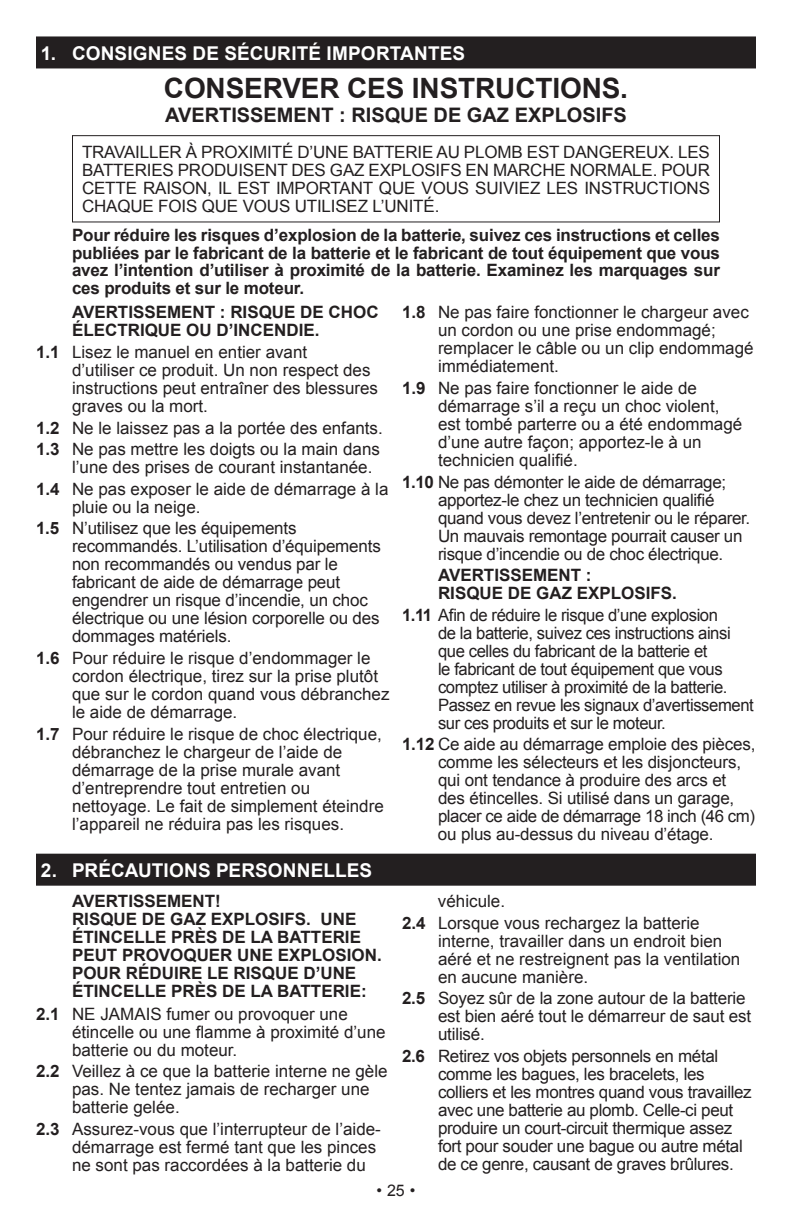
<style>
.page{position:relative;width:792px;height:1224px;background:#fff}
.page>*{position:absolute;margin:0;border:0;box-sizing:border-box;transform-origin:0 0}
.Under_heading-bold_c{font:700 28px "Arial";letter-spacing:-.005em;color:#231f20}
.Under_heading-bold_c-2{font:700 20px "Arial";color:#231f20}
.t1{font:700 19px "Arial";letter-spacing:.005em;color:#fff}
.t2{font:17px/18px "Arial";color:#231f20}
.t3{font:17px/18px "Arial";letter-spacing:-.02em;color:#231f20}
.t4{font:17px/18px "Arial";letter-spacing:-.025em;color:#231f20}
.Under_headings_and_b{font:700 17px/17.4px "Arial";letter-spacing:-.01em;color:#231f20;text-align:justify}
.BOLD_CAPS_no_bullet{font:700 17px/18px "Arial";color:#231f20}
.t5{font:16px "Arial";color:#231f20}
.s1{font-weight:700}
</style>
<div class="page">
<div style="left:36px;top:36px;width:720px;height:32px;background:#231f20"></div>
<div style="left:72px;top:135px;width:648px;height:87px;border:1px solid #231f20"></div>
<div style="left:36px;top:854px;width:720px;height:32px;background:#231f20"></div>
<p class="t1" style="left:41px;top:41px;width:426px">1. CONSIGNES DE SÉCURITÉ IMPORTANTES</p>
<p class="Under_heading-bold_c" style="left:164px;top:70px;width:466px">CONSERVER CES INSTRUCTIONS.</p>
<p class="Under_heading-bold_c-2" style="left:165px;top:102px;width:463px">AVERTISSEMENT : RISQUE DE GAZ EXPLOSIFS</p>
<p class="t2" style="left:82px;top:143px;width:630px;text-align:justify">TRAVAILLER À PROXIMITÉ D’UNE BATTERIE AU PLOMB EST DANGEREUX. LES BATTERIES PRODUISENT DES GAZ EXPLOSIFS EN MARCHE NORMALE. POUR CETTE RAISON, IL EST IMPORTANT QUE VOUS SUIVIEZ LES INSTRUCTIONS CHAQUE FOIS QUE VOUS UTILISEZ L’UNITÉ.</p>
<p class="Under_headings_and_b" style="left:72px;top:227px;width:650px">Pour réduire les risques d’explosion de la batterie, suivez ces instructions et celles publiées par le fabricant de la batterie et le fabricant de tout équipement que vous avez l’intention d’utiliser à proximité de la batterie. Examinez les marquages sur ces produits et sur le moteur.</p>
<p class="BOLD_CAPS_no_bullet" style="left:72px;top:304px;width:308px">AVERTISSEMENT : RISQUE DE CHOC<br>ÉLECTRIQUE OU D’INCENDIE.</p>
<p class="t2" style="left:72px;top:343px;width:308px;text-indent:-36px"><span class="s1">1.1</span> Lisez le manuel en entier avant<br>d’utiliser ce produit. Un non respect des instructions peut entraîner des blessures graves ou la mort.</p>
<p class="t2" style="left:36px;top:419px;width:348px"><span class="s1">1.2</span> Ne le laissez pas a la portée des enfants.</p>
<p class="t2" style="left:72px;top:440px;width:310px;text-indent:-36px"><span class="s1">1.3</span> Ne pas mettre les doigts ou la main dans l’une des prises de courant instantanée.</p>
<p class="t2" style="left:72px;top:480px;width:318px;text-indent:-36px"><span class="s1">1.4</span> Ne pas exposer le aide de démarrage à la pluie ou la neige.</p>
<p class="t2" style="left:72px;top:520px;width:310px;text-indent:-36px"><span class="s1">1.5</span> N’utilisez que les équipements recommandés. L’utilisation d’équipements non recommandés ou vendus par le fabricant de aide de démarrage peut engendrer un risque d’incendie, un choc électrique ou une lésion corporelle ou des dommages matériels.</p>
<p class="t2" style="left:72px;top:649px;width:319px;text-indent:-36px"><span class="s1">1.6</span> Pour réduire le risque d’endommager le cordon électrique, tirez sur la prise plutôt que sur le cordon quand vous débranchez le aide de démarrage.</p>
<p class="t2" style="left:72px;top:725px;width:313px;text-indent:-36px"><span class="s1">1.7</span> Pour réduire le risque de choc électrique, débranchez le chargeur de l’aide de démarrage de la prise murale avant d’entreprendre tout entretien ou nettoyage. Le fait de simplement éteindre l’appareil ne réduira pas les risques.</p>
<p class="t2" style="left:438px;top:304px;width:317px;text-indent:-36px"><span class="s1">1.8</span> Ne pas faire fonctionner le chargeur avec un cordon ou une prise endommagé; remplacer le câble ou un clip endommagé immédiatement.</p>
<p class="t2" style="left:438px;top:379px;width:306px;text-indent:-36px"><span class="s1">1.9</span> Ne pas faire fonctionner le aide de démarrage s’il a reçu un choc violent, est tombé parterre ou a été endommagé d’une autre façon; apportez-le à un technicien qualifié.</p>
<p class="t3" style="left:438px;top:473px;width:314px;text-indent:-36px"><span class="s1">1.10</span> Ne pas démonter le aide de démarrage; apportez-le chez un technicien qualifié quand vous devez l’entretenir ou le réparer.<br>Un mauvais remontage pourrait causer un risque d’incendie ou de choc électrique.</p>
<p class="BOLD_CAPS_no_bullet" style="left:438px;top:567px;width:241px">AVERTISSEMENT :<br>RISQUE DE GAZ EXPLOSIFS.</p>
<p class="t4" style="left:438px;top:606px;width:317px;text-indent:-36px"><span class="s1">1.11</span> Afin de réduire le risque d’une explosion<br>de la batterie, suivez ces instructions ainsi que celles du fabricant de la batterie et<br>le fabricant de tout équipement que vous comptez utiliser à proximité de la batterie.<br>Passez en revue les signaux d’avertissement sur ces produits et sur le moteur.</p>
<p class="t2" style="left:438px;top:736px;width:319px;text-indent:-36px"><span class="s1">1.12</span> Ce aide au démarrage emploie des pièces, comme les sélecteurs et les disjoncteurs, qui ont tendance à produire des arcs et des étincelles. Si utilisé dans un garage, placer ce aide de démarrage 18 inch (46 cm) ou plus au-dessus du niveau d’étage.</p>
<p class="t1" style="left:41px;top:858px;width:333px">2. PRÉCAUTIONS PERSONNELLES</p>
<p class="BOLD_CAPS_no_bullet" style="left:72px;top:893px;width:311px">AVERTISSEMENT!<br>RISQUE DE GAZ EXPLOSIFS. UNE<br>ÉTINCELLE PRÈS DE LA BATTERIE<br>PEUT PROVOQUER UNE EXPLOSION.<br>POUR RÉDUIRE LE RISQUE D’UNE<br>ÉTINCELLE PRÈS DE LA BATTERIE:</p>
<p class="t2" style="left:72px;top:1005px;width:315px;text-indent:-36px"><span class="s1">2.1</span> NE JAMAIS fumer ou provoquer une étincelle ou une flamme à proximité d’une batterie ou du moteur.</p>
<p class="t2" style="left:72px;top:1062px;width:317px;text-indent:-36px"><span class="s1">2.2</span> Veillez à ce que la batterie interne ne gèle pas. Ne tentez jamais de recharger une batterie gelée.</p>
<p class="t2" style="left:72px;top:1120px;width:310px;text-indent:-36px"><span class="s1">2.3</span> Assurez-vous que l’interrupteur de l’aide&shy;démarrage est fermé tant que les pinces ne sont pas raccordées à la batterie du</p>
<p class="t2" style="left:438px;top:892px;width:69px">véhicule.</p>
<p class="t2" style="left:438px;top:914px;width:304px;text-indent:-36px"><span class="s1">2.4</span> Lorsque vous rechargez la batterie interne, travailler dans un endroit bien aéré et ne restreignent pas la ventilation en aucune manière.</p>
<p class="t2" style="left:438px;top:990px;width:315px;text-indent:-36px"><span class="s1">2.5</span> Soyez sûr de la zone autour de la batterie est bien aéré tout le démarreur de saut est utilisé.</p>
<p class="t3" style="left:438px;top:1047px;width:315px;text-indent:-36px"><span class="s1">2.6</span> Retirez vos objets personnels en métal comme les bagues, les bracelets, les colliers et les montres quand vous travaillez avec une batterie au plomb. Celle-ci peut produire un court-circuit thermique assez fort pour souder une bague ou autre métal de ce genre, causant de graves brûlures.</p>
<p class="t5" style="left:376px;top:1180px;width:41px">•25•</p>
</div>
